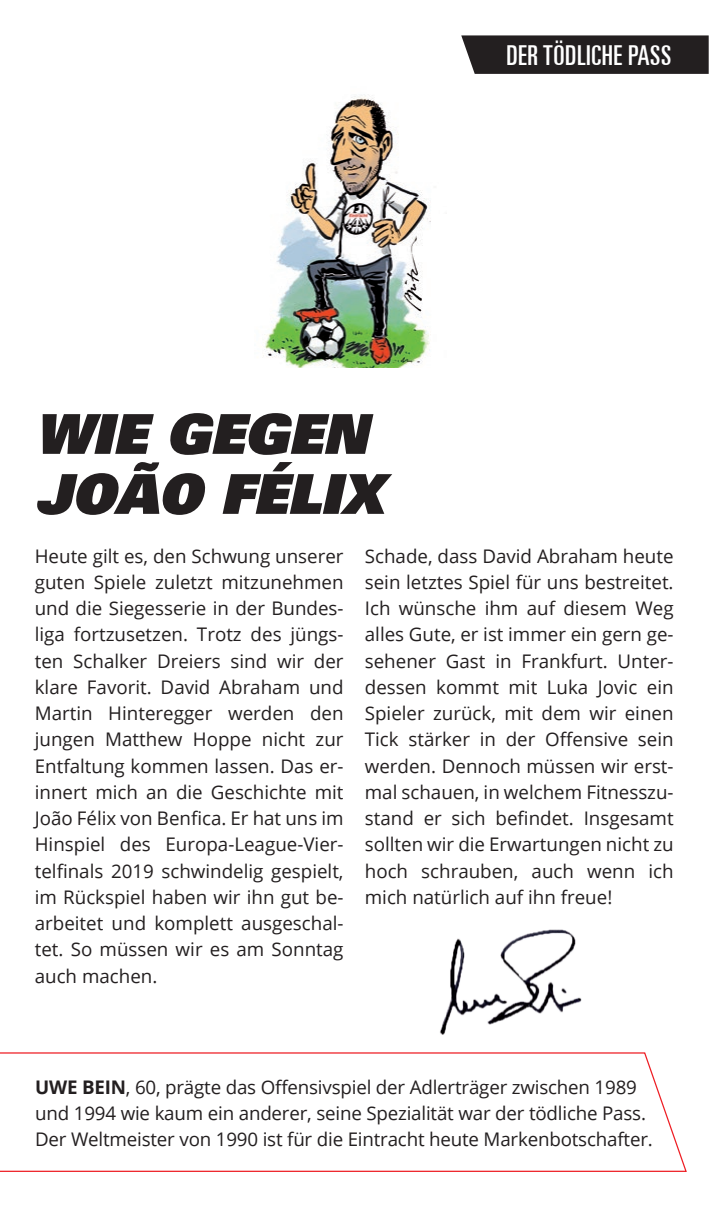
<style>
.page{position:relative;width:709px;height:1205px;background:#fff}
.page>*{position:absolute;margin:0;border:0;box-sizing:border-box;transform-origin:0 0}
.t1{font:italic 900 55px "Univers";letter-spacing:-.01em;color:#231f20}
.Headline_30_pt{font:ultra-condensed 27.5px "Univers LT";letter-spacing:.02em;color:#fff}
.Fließtext{font:18.75px/26.2px "Open Sans";letter-spacing:-.01em;color:#231f20;text-align:justify}
.s1{font-weight:700}
</style>
<div class="page">
<svg style="left:0;top:1052px;width:687px;height:120px"></svg>
<svg style="left:461px;top:35px;width:247px;height:39px;background:#2c2829"></svg>
<img style="left:263px;top:94px;width:168px;height:274px">
<img style="left:440px;top:929px;width:142px;height:106px">
<p class="Headline_30_pt" style="left:506px;top:39px;width:166px">DER TÖDLICHE PASS</p>
<h1 class="t1" style="left:35px;top:398px;width:334px">WIE GEGEN</h1>
<h1 class="t1" style="left:35px;top:458px;width:350px">JOÃO FÉLIX</h1>
<p class="Fließtext" style="left:35px;top:542px;width:310px">Heute gilt es, den Schwung unserer guten Spiele zuletzt mitzunehmen und die Siegesserie in der Bundes&shy;liga fortzusetzen. Trotz des jüngs&shy;ten Schalker Dreiers sind wir der klare Favorit. David Abraham und Martin Hinteregger werden den jungen Matthew Hoppe nicht zur Entfaltung kommen lassen. Das er&shy;innert mich an die Geschichte mit João Félix von Benfica. Er hat uns im Hinspiel des Europa-League-Vier&shy;telfinals 2019 schwindelig gespielt, im Rückspiel haben wir ihn gut be&shy;arbeitet und komplett ausgeschal&shy;tet. So müssen wir es am Sonntag auch machen.</p>
<p class="Fließtext" style="left:365px;top:542px;width:310px">Schade, dass David Abraham heute sein letztes Spiel für uns bestreitet.<br>Ich wünsche ihm auf diesem Weg alles Gute, er ist immer ein gern ge&shy;sehener Gast in Frankfurt. Unter&shy;dessen kommt mit Luka Jovic ein Spieler zurück, mit dem wir einen Tick stärker in der Offensive sein werden. Dennoch müssen wir erst&shy;mal schauen, in welchem Fitnesszu&shy;stand er sich befindet. Insgesamt sollten wir die Erwartungen nicht zu hoch schrauben, auch wenn ich mich natürlich auf ihn freue!</p>
<p class="Fließtext" style="left:35px;top:1073px;width:619px;text-align:left"><span class="s1">UWE BEIN</span>, 60, prägte das Offensivspiel der Adlerträger zwischen 1989 und 1994 wie kaum ein anderer, seine Spezialität war der tödliche Pass.<br>Der Weltmeister von 1990 ist für die Eintracht heute Markenbotschafter.</p>
</div>
